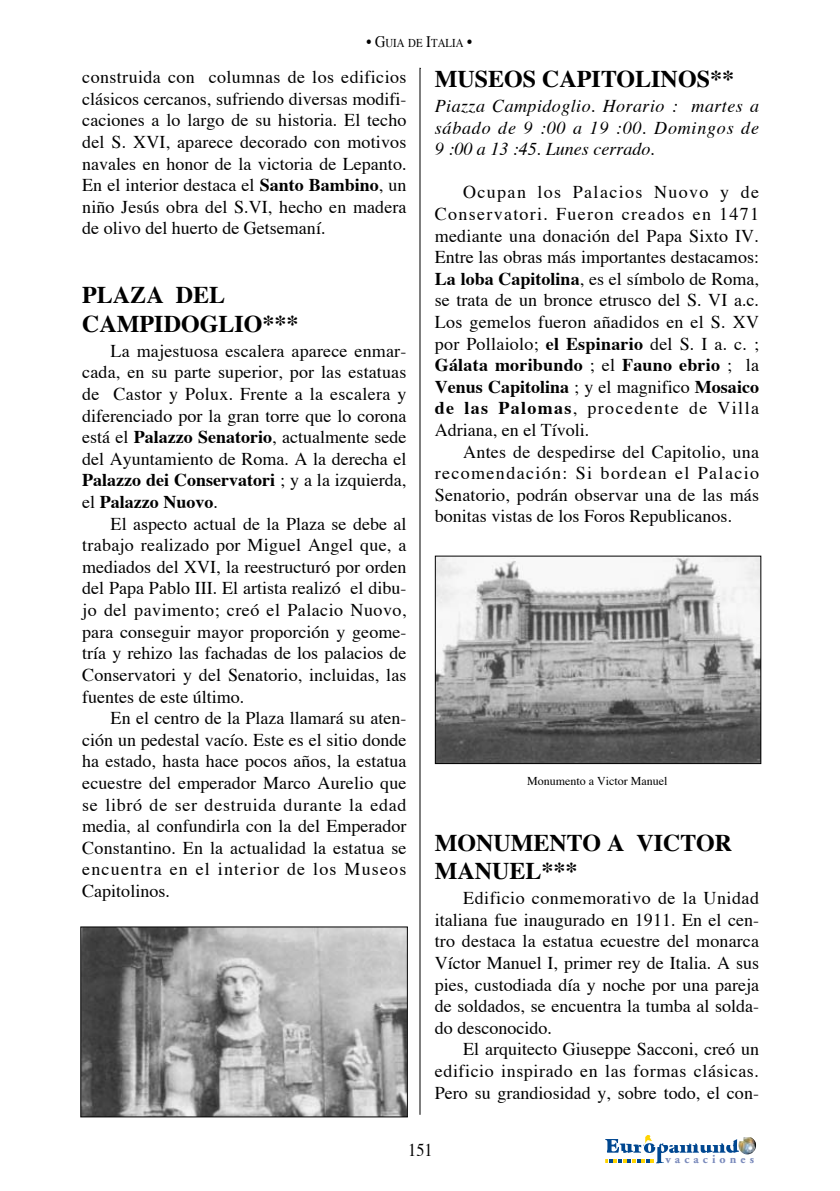
<style>
.page{position:relative;width:840px;height:1191px;background:#fff}
.page>*{position:absolute;margin:0;border:0;box-sizing:border-box;transform-origin:0 0}
.t1{font:700 24px/28.8px "Times";color:#000}
.t2{font:18px/21.6px "Times";color:#000;text-align:justify}
.t3{font:italic 18px/21.6px "Times";letter-spacing:.025em;color:#000;text-align:justify}
.t4{font:18px "Times";color:#000;scale:.9 1}
.t5{font:700 12.2px "Adobe Garamond";letter-spacing:.34em;color:#7989bb}
.t6{font:12px "Times";color:#000}
.t7{font:12px "Times";color:#000;scale:.9 1}
.s1{font-size:16px}
.s2{font-weight:700}
</style>
<div class="page">
<hr style="left:420px;top:68px;width:1px;height:1056px;background:#000">
<svg style="left:605px;top:1135px;width:132px;height:28px"></svg>
<img style="left:737px;top:1137px;width:18px;height:17px">
<div style="left:80px;top:69px;width:680px;height:1055px;background:#fff"></div>
<img style="left:82px;top:928px;width:323px;height:187px">
<div style="left:80px;top:926px;width:327px;height:191px;border:1px solid #000"></div>
<img style="left:436px;top:557px;width:322px;height:205px">
<div style="left:434px;top:555px;width:326px;height:209px;border:1px solid #000"></div>
<hr style="left:419px;top:68px;width:1px;height:1046px;background:#000">
<p class="t7" style="left:366px;top:38px;width:119px"><span class="s1">• G</span>UIA DE <span class="s1">I</span>TALIA <span class="s1">•</span></p>
<p class="t2" style="left:82px;top:68px;width:325px">construida con columnas de los edificios clásicos cercanos, sufriendo diversas modifi&shy;caciones a lo largo de su historia. El techo del S. XVI, aparece decorado con motivos navales en honor de la victoria de Lepanto.<br>En el interior destaca el <span class="s2">Santo Bambino</span>, un niño Jesús obra del S.VI, hecho en madera de olivo del huerto de Getsemaní.</p>
<h1 class="t1" style="left:82px;top:283px;width:217px">PLAZA DEL<br>CAMPIDOGLIO***</h1>
<p class="t2" style="left:82px;top:341px;width:325px;text-indent:28px">La majestuosa escalera aparece enmar&shy;cada, en su parte superior, por las estatuas de Castor y Polux. Frente a la escalera y diferenciado por la gran torre que lo corona está el <span class="s2">Palazzo Senatorio</span>, actualmente sede del Ayuntamiento de Roma. A la derecha el <span class="s2">Palazzo dei Conservatori</span> ; y a la izquierda, el <span class="s2">Palazzo Nuovo</span>.</p>
<p class="t2" style="left:82px;top:514px;width:325px;text-indent:28px">El aspecto actual de la Plaza se debe al trabajo realizado por Miguel Angel que, a mediados del XVI, la reestructuró por orden del Papa Pablo III. El artista realizó el dibu&shy;jo del pavimento; creó el Palacio Nuovo, para conseguir mayor proporción y geome&shy;tría y rehizo las fachadas de los palacios de Conservatori y del Senatorio, incluidas, las fuentes de este último.</p>
<p class="t2" style="left:82px;top:709px;width:325px;text-indent:28px">En el centro de la Plaza llamará su aten&shy;ción un pedestal vacío. Este es el sitio donde ha estado, hasta hace pocos años, la estatua ecuestre del emperador Marco Aurelio que se libró de ser destruida durante la edad media, al confundirla con la del Emperador Constantino. En la actualidad la estatua se encuentra en el interior de los Museos Capitolinos.</p>
<h1 class="t1" style="left:434px;top:67px;width:300px">MUSEOS CAPITOLINOS**</h1>
<p class="t3" style="left:434px;top:97px;width:325px">Piazza Campidoglio. Horario : martes a sábado de 9 :00 a 19 :00. Domingos de 9 :00 a 13 :45. Lunes cerrado.</p>
<p class="t2" style="left:434px;top:183px;width:325px;text-indent:28px">Ocupan los Palacios Nuovo y de Conservatori. Fueron creados en 1471 mediante una donación del Papa Sixto IV.<br>Entre las obras más importantes destacamos:<br><span class="s2">La loba Capitolina</span>, es el símbolo de Roma, se trata de un bronce etrusco del S. VI a.c.<br>Los gemelos fueron añadidos en el S. XV por Pollaiolo; <span class="s2">el Espinario</span> del S. I a. c. ; <span class="s2">Gálata moribundo</span> ; el <span class="s2">Fauno ebrio</span> ; la <span class="s2">Venus Capitolina</span> ; y el magnifico <span class="s2">Mosaico de las Palomas</span>, procedente de Villa Adriana, en el Tívoli.</p>
<p class="t2" style="left:434px;top:442px;width:325px;text-indent:28px">Antes de despedirse del Capitolio, una recomendación: Si bordean el Palacio Senatorio, podrán observar una de las más bonitas vistas de los Foros Republicanos.</p>
<p class="t6" style="left:527px;top:776px;width:142px">Monumento a Victor Manuel</p>
<h1 class="t1" style="left:434px;top:830px;width:299px">MONUMENTO A VICTOR<br>MANUEL***</h1>
<p class="t2" style="left:434px;top:889px;width:325px;text-indent:28px">Edificio conmemorativo de la Unidad italiana fue inaugurado en 1911. En el cen&shy;tro destaca la estatua ecuestre del monarca Víctor Manuel I, primer rey de Italia. A sus pies, custodiada día y noche por una pareja de soldados, se encuentra la tumba al solda&shy;do desconocido.</p>
<p class="t2" style="left:434px;top:1040px;width:325px;text-indent:28px">El arquitecto Giuseppe Sacconi, creó un edificio inspirado en las formas clásicas.<br>Pero su grandiosidad y, sobre todo, el con-</p>
<p class="t4" style="left:408px;top:1142px;width:28px">151</p>
<p class="t5" style="left:665px;top:1153px;width:90px">vacaciones</p>
</div>
